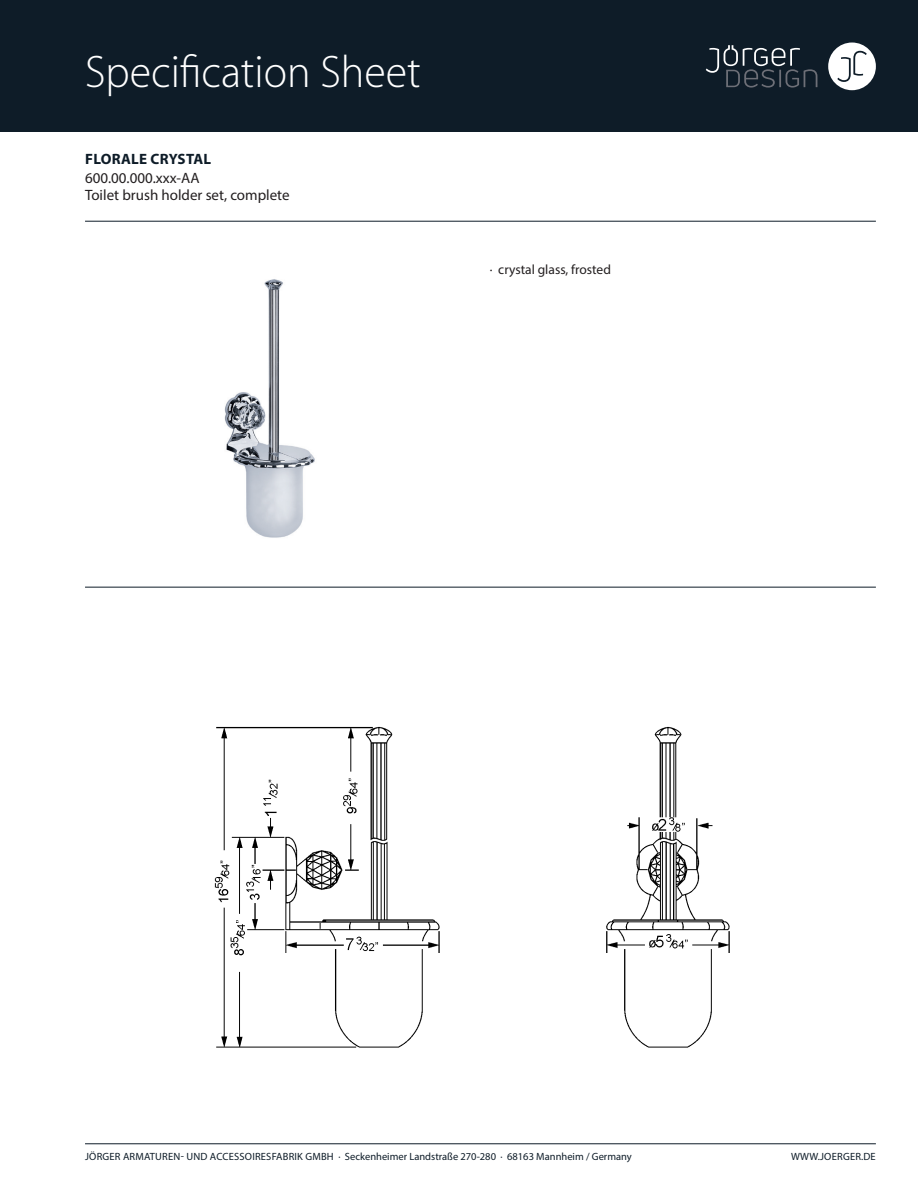
<style>
.page{position:relative;width:918px;height:1188px;background:#fff}
.page>*{position:absolute;margin:0;border:0;box-sizing:border-box;transform-origin:0 0}
.t1{font:100 45px "Myriad Set Pro";color:#fff}
.t2{font:15px "Myriad Pro";color:#231f20}
.t3{font:700 15px "Myriad Pro";letter-spacing:.02em;color:#0e1c28}
.t4{font:13.5px "Myriad Pro";color:#231f20}
.t5{font:10.5px "Myriad Pro";letter-spacing:.015em;color:#0e1c28}
</style>
<div class="page">
<div style="left:0;top:0;width:918px;height:132px;background:#0e1c28"></div>
<div style="left:828px;top:43px;width:48px;height:47px;background:#fff;border-radius:50%"></div>
<svg style="left:837px;top:51px;width:30px;height:31px"></svg>
<svg style="left:706px;top:45px;width:111px;height:43px"></svg>
<hr style="left:85px;top:1143px;width:791px;height:1px;background:#0e1c28">
<hr style="left:85px;top:221px;width:791px;height:1px;background:#0e1c28">
<hr style="left:85px;top:587px;width:791px;height:1px;background:#0e1c28">
<img style="left:224px;top:279px;width:91px;height:259px">
<img style="left:214px;top:726px;width:516px;height:322px">
<h1 class="t1" style="left:85px;top:38px;width:337px">Specification Sheet</h1>
<h2 class="t3" style="left:85px;top:149px;width:128px">FLORALE CRYSTAL</h2>
<h2 class="t2" style="left:85px;top:186px;width:206px">Toilet brush holder set, complete</h2>
<h2 class="t2" style="left:85px;top:169px;width:116px">600.00.000.xxx-AA</h2>
<p class="t4" style="left:490px;top:261px;width:123px">· crystal glass, frosted</p>
<p class="t5" style="left:85px;top:1150px;width:548px">JÖRGER ARMATUREN- UND ACCESSOIRESFABRIK GMBH · Seckenheimer Landstraße 270-280 · 68163 Mannheim / Germany</p>
<p class="t5" style="left:791px;top:1150px;width:86px">WWW.JOERGER.DE</p>
</div>
